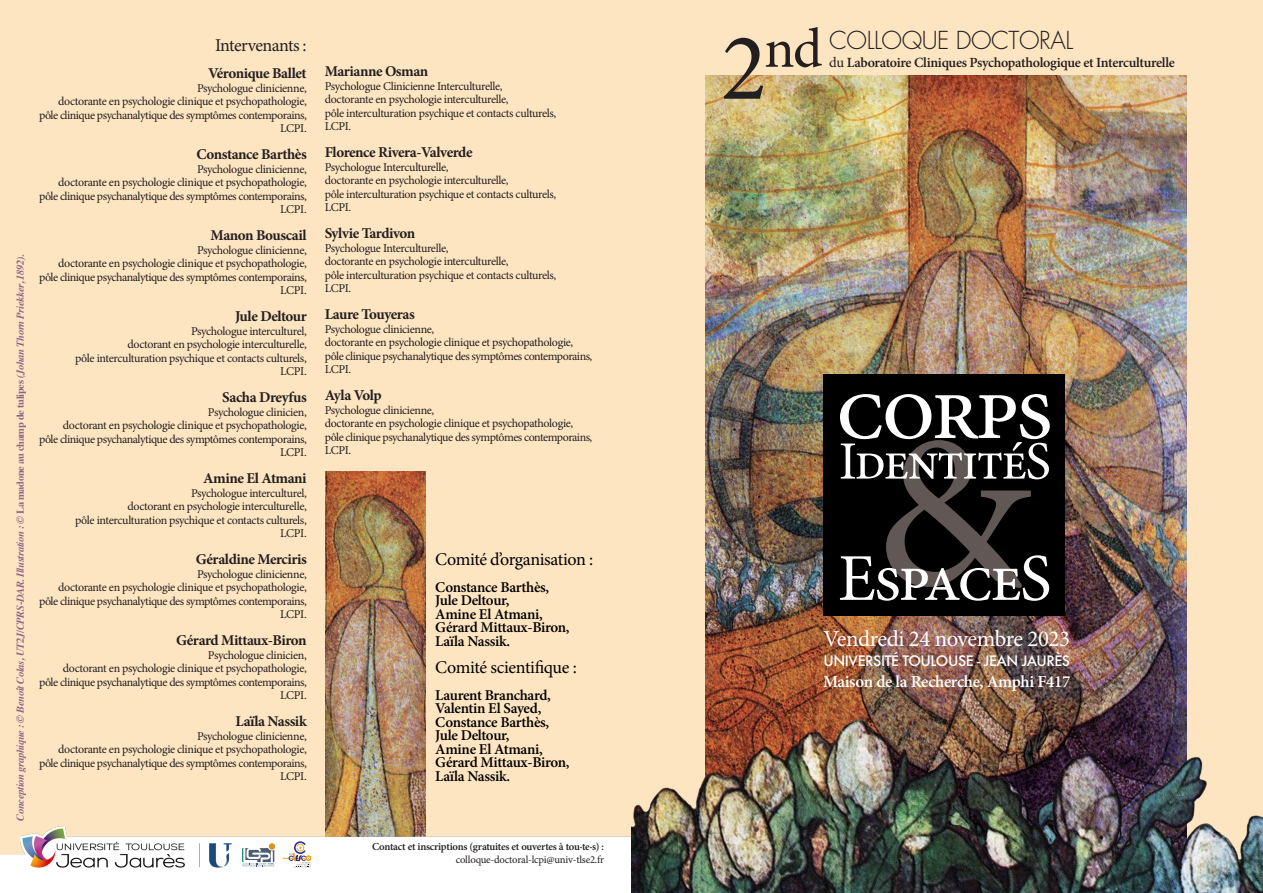
<style>
.page{position:relative;width:1263px;height:893px;background:#fee5c1}
.page>*{position:absolute;margin:0;border:0;box-sizing:border-box;transform-origin:0 0}
.t1{font:218.4px "Minion Pro";color:#615856}
.t2{font:91.95px "Minion Pro";letter-spacing:-.04em;color:#fff}
.t3{font:66.9px "Minion Pro";letter-spacing:-.045em;color:#fff}
.t4{font:55.95px "Minion Pro";color:#231f20}
.t5{font:53.85px "Minion Pro";letter-spacing:-.04em;color:#fff}
.t6{font:300 24.15px "Futura";letter-spacing:-.02em;color:#231f20}
.t7{font:22.95px "Minion Pro";letter-spacing:-.025em;color:#fff}
.t8{font:18px "Minion Pro";letter-spacing:-.02em;color:#000}
.t9{font:18px "Minion Pro";color:#231f20}
.t10{font:600 16.95px "Minion Pro";letter-spacing:-.02em;color:#fff}
.t11{font:700 15px "Minion Pro";letter-spacing:-.03em;color:#231f20}
.t12{font:600 15px "Minion Pro";letter-spacing:-.02em;color:#000}
.t13{font:600 14.1px "Minion Pro";letter-spacing:-.02em;color:#231f20}
.t14{font:500 14.1px "Futura";letter-spacing:-.03em;color:#fff}
.t15{font:12px "Minion Pro";letter-spacing:-.035em;color:#231f20}
.t16{font:600 10.65px "Minion Pro";letter-spacing:-.02em;color:#231f20}
.t17{font:10.65px "Minion Pro";letter-spacing:-.02em;color:#231f20}
.t18{font:italic 700 10.5px "Times";letter-spacing:-.03em;color:#8b658b}
.s1{font-style:normal}
.s2{font-size:96px}
.s3{font-weight:400;font-size:14.55px}
</style>
<div class="page">
<img style="left:325px;top:471px;width:101px;height:355px">
<img style="left:0;top:826px;width:631px;height:67px">
<img style="left:706px;top:75px;width:480px;height:596px">
<img style="left:631px;top:671px;width:632px;height:222px">
<div style="left:268px;top:843px;width:8px;height:7px;background:#d89326;border-radius:50%"></div>
<div style="left:268px;top:842px;width:8px;height:8px;border:1px solid #fff;border-radius:50%"></div>
<svg style="left:242px;top:848px;width:33px;height:18px"></svg>
<svg style="left:283px;top:841px;width:28px;height:27px"></svg>
<div style="left:824px;top:374px;width:241px;height:242px;background:#000"></div>
<p class="t18" style="left:10px;top:821px;width:568px;rotate:-90deg">Conception graphique : © Benoît Colas, UT2J/CPRS-DAR. Illustration : © <span class="s1">La madone au champ de tulipes</span> (Johan Thorn Priekker, 1892).</p>
<p class="t9" style="left:215px;top:34px;width:93px">Intervenants :</p>
<p class="t11" style="left:208px;top:63px;width:100px">Véronique Ballet</p>
<p class="t15" style="left:197px;top:80px;width:111px">Psychologue clinicienne,</p>
<p class="t15" style="left:58px;top:93px;width:250px">doctorante en psychologie clinique et psychopathologie,</p>
<p class="t15" style="left:39px;top:107px;width:269px">pôle clinique psychanalytique des symptômes contemporains,</p>
<p class="t15" style="left:280px;top:120px;width:28px">LCPI.</p>
<p class="t11" style="left:197px;top:144px;width:112px">Constance Barthès</p>
<p class="t15" style="left:197px;top:161px;width:111px">Psychologue clinicienne,</p>
<p class="t15" style="left:58px;top:174px;width:250px">doctorante en psychologie clinique et psychopathologie,</p>
<p class="t15" style="left:39px;top:188px;width:269px">pôle clinique psychanalytique des symptômes contemporains,</p>
<p class="t15" style="left:280px;top:201px;width:28px">LCPI.</p>
<p class="t11" style="left:211px;top:225px;width:98px">Manon Bouscail</p>
<p class="t15" style="left:197px;top:242px;width:111px">Psychologue clinicienne,</p>
<p class="t15" style="left:58px;top:255px;width:250px">doctorante en psychologie clinique et psychopathologie,</p>
<p class="t15" style="left:39px;top:269px;width:269px">pôle clinique psychanalytique des symptômes contemporains,</p>
<p class="t15" style="left:280px;top:282px;width:28px">LCPI.</p>
<p class="t11" style="left:235px;top:306px;width:73px">Jule Deltour</p>
<p class="t15" style="left:191px;top:323px;width:117px">Psychologue interculturel,</p>
<p class="t15" style="left:128px;top:336px;width:181px">doctorant en psychologie interculturelle,</p>
<p class="t15" style="left:75px;top:350px;width:233px">pôle interculturation psychique et contacts culturels,</p>
<p class="t15" style="left:280px;top:363px;width:28px">LCPI.</p>
<p class="t11" style="left:222px;top:387px;width:86px">Sacha Dreyfus</p>
<p class="t15" style="left:208px;top:404px;width:100px">Psychologue clinicien,</p>
<p class="t15" style="left:63px;top:417px;width:245px">doctorant en psychologie clinique et psychopathologie,</p>
<p class="t15" style="left:39px;top:431px;width:269px">pôle clinique psychanalytique des symptômes contemporains,</p>
<p class="t15" style="left:280px;top:444px;width:28px">LCPI.</p>
<p class="t11" style="left:203px;top:468px;width:105px">Amine El Atmani</p>
<p class="t15" style="left:191px;top:485px;width:117px">Psychologue interculturel,</p>
<p class="t15" style="left:128px;top:498px;width:181px">doctorant en psychologie interculturelle,</p>
<p class="t15" style="left:75px;top:512px;width:233px">pôle interculturation psychique et contacts culturels,</p>
<p class="t15" style="left:280px;top:525px;width:28px">LCPI.</p>
<p class="t11" style="left:196px;top:549px;width:112px">Géraldine Merciris</p>
<p class="t15" style="left:197px;top:566px;width:111px">Psychologue clinicienne,</p>
<p class="t15" style="left:58px;top:579px;width:250px">doctorante en psychologie clinique et psychopathologie,</p>
<p class="t15" style="left:39px;top:593px;width:269px">pôle clinique psychanalytique des symptômes contemporains,</p>
<p class="t15" style="left:280px;top:606px;width:28px">LCPI.</p>
<p class="t11" style="left:176px;top:630px;width:132px">Gérard Mittaux-Biron</p>
<p class="t15" style="left:208px;top:647px;width:100px">Psychologue clinicien,</p>
<p class="t15" style="left:63px;top:660px;width:245px">doctorant en psychologie clinique et psychopathologie,</p>
<p class="t15" style="left:39px;top:674px;width:269px">pôle clinique psychanalytique des symptômes contemporains,</p>
<p class="t15" style="left:280px;top:687px;width:28px">LCPI.</p>
<p class="t11" style="left:236px;top:711px;width:73px">Laïla Nassik</p>
<p class="t15" style="left:197px;top:728px;width:111px">Psychologue clinicienne,</p>
<p class="t15" style="left:58px;top:741px;width:250px">doctorante en psychologie clinique et psychopathologie,</p>
<p class="t15" style="left:39px;top:755px;width:269px">pôle clinique psychanalytique des symptômes contemporains,</p>
<p class="t15" style="left:280px;top:768px;width:28px">LCPI.</p>
<p class="t11" style="left:325px;top:61px;width:105px">Marianne Osman</p>
<p class="t15" style="left:325px;top:78px;width:179px">Psychologue Clinicienne Interculturelle,</p>
<p class="t15" style="left:325px;top:91px;width:185px">doctorante en psychologie interculturelle,</p>
<p class="t15" style="left:325px;top:105px;width:233px">pôle interculturation psychique et contacts culturels,</p>
<p class="t15" style="left:325px;top:118px;width:28px">LCPI.</p>
<p class="t11" style="left:325px;top:142px;width:149px">Florence Rivera-Valverde</p>
<p class="t15" style="left:325px;top:159px;width:125px">Psychologue Interculturelle,</p>
<p class="t15" style="left:325px;top:172px;width:185px">doctorante en psychologie interculturelle,</p>
<p class="t15" style="left:325px;top:186px;width:233px">pôle interculturation psychique et contacts culturels,</p>
<p class="t15" style="left:325px;top:199px;width:28px">LCPI.</p>
<p class="t11" style="left:325px;top:223px;width:92px">Sylvie Tardivon</p>
<p class="t15" style="left:325px;top:240px;width:125px">Psychologue Interculturelle,</p>
<p class="t15" style="left:325px;top:253px;width:185px">doctorante en psychologie interculturelle,</p>
<p class="t15" style="left:325px;top:267px;width:233px">pôle interculturation psychique et contacts culturels,</p>
<p class="t15" style="left:325px;top:280px;width:28px">LCPI.</p>
<p class="t11" style="left:325px;top:304px;width:92px">Laure Touyeras</p>
<p class="t15" style="left:325px;top:321px;width:111px">Psychologue clinicienne,</p>
<p class="t15" style="left:325px;top:334px;width:250px">doctorante en psychologie clinique et psychopathologie,</p>
<p class="t15" style="left:325px;top:348px;width:269px">pôle clinique psychanalytique des symptômes contemporains,</p>
<p class="t15" style="left:325px;top:361px;width:28px">LCPI.</p>
<p class="t11" style="left:325px;top:385px;width:59px">Ayla Volp</p>
<p class="t15" style="left:325px;top:402px;width:111px">Psychologue clinicienne,</p>
<p class="t15" style="left:325px;top:415px;width:250px">doctorante en psychologie clinique et psychopathologie,</p>
<p class="t15" style="left:325px;top:429px;width:269px">pôle clinique psychanalytique des symptômes contemporains,</p>
<p class="t15" style="left:325px;top:442px;width:28px">LCPI.</p>
<p class="t8" style="left:435px;top:547px;width:159px">Comité d’organisation :</p>
<p class="t12" style="left:435px;top:577px;width:115px">Constance Barthès,</p>
<p class="t12" style="left:435px;top:590px;width:76px">Jule Deltour,</p>
<p class="t12" style="left:435px;top:604px;width:109px">Amine El Atmani,</p>
<p class="t12" style="left:435px;top:617px;width:136px">Gérard Mittaux-Biron,</p>
<p class="t12" style="left:435px;top:631px;width:76px">Laïla Nassik.</p>
<p class="t8" style="left:435px;top:655px;width:143px">Comité scientifique :</p>
<p class="t12" style="left:435px;top:685px;width:117px">Laurent Branchard,</p>
<p class="t12" style="left:435px;top:698px;width:108px">Valentin El Sayed,</p>
<p class="t12" style="left:435px;top:712px;width:115px">Constance Barthès,</p>
<p class="t12" style="left:435px;top:725px;width:76px">Jule Deltour,</p>
<p class="t12" style="left:435px;top:739px;width:109px">Amine El Atmani,</p>
<p class="t12" style="left:435px;top:752px;width:136px">Gérard Mittaux-Biron,</p>
<p class="t12" style="left:435px;top:766px;width:76px">Laïla Nassik.</p>
<p class="t16" style="left:372px;top:839px;width:234px">Contact et inscriptions (gratuites et ouvertes à tou·te·s) :</p>
<p class="t17" style="left:456px;top:852px;width:150px">colloque-doctoral-lcpi@univ-tlse2.fr</p>
<p class="t4" style="left:721px;top:11px;width:103px"><span class="s2">2</span>nd</p>
<p class="t6" style="left:829px;top:26px;width:245px">COLLOQUE DOCTORAL</p>
<p class="t13" style="left:829px;top:53px;width:347px"><span class="s3">du</span> Laboratoire Cliniques Psychopathologique et Interculturelle</p>
<p class="t2" style="left:836px;top:347px;width:219px">corps</p>
<p class="t5" style="left:839px;top:425px;width:214px">IdentitéS</p>
<p class="t1" style="left:874px;top:368px;width:157px">&amp;</p>
<p class="t3" style="left:838px;top:534px;width:215px">EspaceS</p>
<p class="t7" style="left:823px;top:624px;width:248px">Vendredi 24 novembre 2023</p>
<p class="t14" style="left:823px;top:651px;width:248px">UNIVERSITÉ TOULOUSE - JEAN JAURÈS</p>
<p class="t10" style="left:823px;top:670px;width:249px">Maison de la Recherche, Amphi F417</p>
</div>
